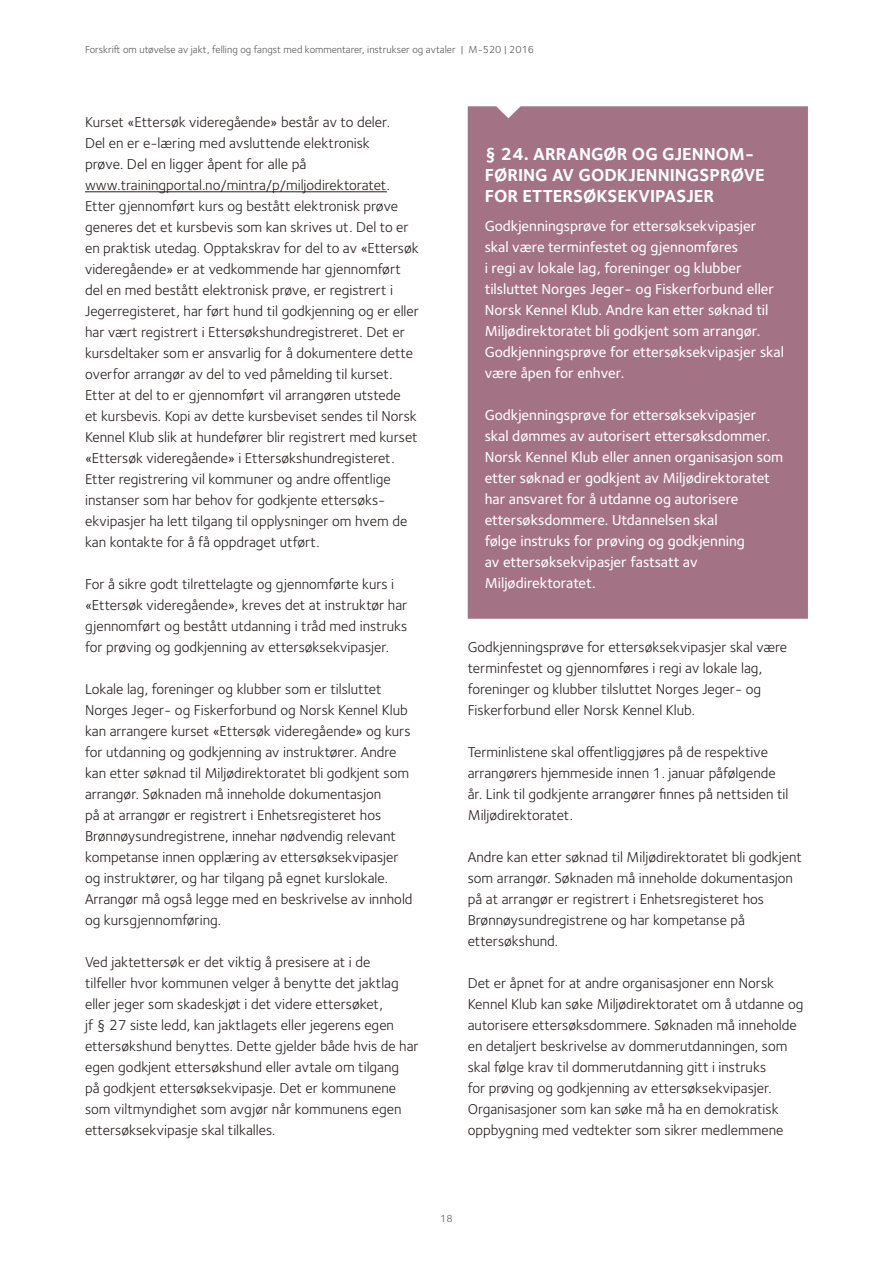
<style>
.page{position:relative;width:893px;height:1263px;background:#fff}
.page>*{position:absolute;margin:0;border:0;box-sizing:border-box;transform-origin:0 0}
.t1{font:700 18px/21px "Foundry Sterling";color:#fff}
.t2{font:500 15px/21px "Foundry Sterling";color:#fff}
.t3{font:14.85px/21px "Foundry Sterling";color:#241f1f}
.t4{font:10.5px "Foundry Sterling";color:#5a5758}
</style>
<div class="page">
<hr style="left:85px;top:191px;width:302px;height:1px;background:#241f1f">
<div style="left:468px;top:106px;width:340px;height:513px;background:#a47285"></div>
<p class="t4" style="left:85px;top:43px;width:451px">Forskrift om utøvelse av jakt, felling og fangst med kommentarer, instrukser og avtaler | M-520 | 2016</p>
<p class="t3" style="left:85px;top:112px;width:335px">Kurset «Ettersøk videregående» består av to deler.<br>Del en er e-læring med avsluttende elektronisk<br>prøve. Del en ligger åpent for alle på www.trainingportal.no/mintra/p/miljodirektoratet.<br>Etter gjennomført kurs og bestått elektronisk prøve generes det et kursbevis som kan skrives ut. Del to er en praktisk utedag. Opptakskrav for del to av «Ettersøk videregående» er at vedkommende har gjennomført del en med bestått elektronisk prøve, er registrert i Jegerregisteret, har ført hund til godkjenning og er eller har vært registrert i Ettersøkshundregistreret. Det er kursdeltaker som er ansvarlig for å dokumentere dette overfor arrangør av del to ved påmelding til kurset.<br>Etter at del to er gjennomført vil arrangøren utstede<br>et kursbevis. Kopi av dette kursbeviset sendes til Norsk Kennel Klub slik at hundefører blir registrert med kurset «Ettersøk videregående» i Ettersøkshundregisteret.<br>Etter registrering vil kommuner og andre offentlige instanser som har behov for godkjente ettersøks&shy;ekvipasjer ha lett tilgang til opplysninger om hvem de kan kontakte for å få oppdraget utført.</p>
<p class="t3" style="left:85px;top:574px;width:324px">For å sikre godt tilrettelagte og gjennomførte kurs i «Ettersøk videregående», kreves det at instruktør har gjennomført og bestått utdanning i tråd med instruks for prøving og godkjenning av ettersøksekvipasjer.</p>
<p class="t3" style="left:85px;top:679px;width:329px">Lokale lag, foreninger og klubber som er tilsluttet Norges Jeger- og Fiskerforbund og Norsk Kennel Klub kan arrangere kurset «Ettersøk videregående» og kurs for utdanning og godkjenning av instruktører. Andre kan etter søknad til Miljødirektoratet bli godkjent som arrangør. Søknaden må inneholde dokumentasjon<br>på at arrangør er registrert i Enhetsregisteret hos Brønnøysundregistrene, innehar nødvendig relevant kompetanse innen opplæring av ettersøksekvipasjer og instruktører, og har tilgang på egnet kurslokale.<br>Arrangør må også legge med en beskrivelse av innhold og kursgjennomføring.</p>
<p class="t3" style="left:85px;top:952px;width:335px">Ved jaktettersøk er det viktig å presisere at i de<br>tilfeller hvor kommunen velger å benytte det jaktlag eller jeger som skadeskjøt i det videre ettersøket,<br>jf § 27 siste ledd, kan jaktlagets eller jegerens egen ettersøkshund benyttes. Dette gjelder både hvis de har egen godkjent ettersøkshund eller avtale om tilgang<br>på godkjent ettersøksekvipasje. Det er kommunene som viltmyndighet som avgjør når kommunens egen ettersøksekvipasje skal tilkalles.</p>
<p class="t1" style="left:485px;top:144px;width:282px">§ 24. ARRANGØR OG GJENNOM-<br>FØRING AV GODKJENNINGSPRØVE<br>FOR ETTERSØKSEKVIPASJER</p>
<p class="t2" style="left:485px;top:216px;width:301px">Godkjenningsprøve for ettersøksekvipasjer skal være terminfestet og gjennomføres<br>i regi av lokale lag, foreninger og klubber tilsluttet Norges Jeger- og Fiskerforbund eller Norsk Kennel Klub. Andre kan etter søknad til Miljødirektoratet bli godkjent som arrangør.<br>Godkjenningsprøve for ettersøksekvipasjer skal være åpen for enhver.</p>
<p class="t2" style="left:485px;top:405px;width:300px">Godkjenningsprøve for ettersøksekvipasjer skal dømmes av autorisert ettersøksdommer.<br>Norsk Kennel Klub eller annen organisasjon som etter søknad er godkjent av Miljødirektoratet har ansvaret for å utdanne og autorisere ettersøksdommere. Utdannelsen skal<br>følge instruks for prøving og godkjenning<br>av ettersøksekvipasjer fastsatt av Miljødirektoratet.</p>
<p class="t3" style="left:468px;top:637px;width:321px">Godkjenningsprøve for ettersøksekvipasjer skal være terminfestet og gjennomføres i regi av lokale lag, foreninger og klubber tilsluttet Norges Jeger- og Fiskerforbund eller Norsk Kennel Klub.</p>
<p class="t3" style="left:468px;top:742px;width:322px">Terminlistene skal offentliggjøres på de respektive arrangørers hjemmeside innen 1. januar påfølgende år. Link til godkjente arrangører finnes på nettsiden til Miljødirektoratet.</p>
<p class="t3" style="left:468px;top:847px;width:336px">Andre kan etter søknad til Miljødirektoratet bli godkjent som arrangør. Søknaden må inneholde dokumentasjon på at arrangør er registrert i Enhetsregisteret hos Brønnøysundregistrene og har kompetanse på ettersøkshund.</p>
<p class="t3" style="left:468px;top:973px;width:337px">Det er åpnet for at andre organisasjoner enn Norsk Kennel Klub kan søke Miljødirektoratet om å utdanne og autorisere ettersøksdommere. Søknaden må inneholde en detaljert beskrivelse av dommerutdanningen, som skal følge krav til dommerutdanning gitt i instruks<br>for prøving og godkjenning av ettersøksekvipasjer.<br>Organisasjoner som kan søke må ha en demokratisk oppbygning med vedtekter som sikrer medlemmene</p>
<p class="t4" style="left:440px;top:1212px;width:14px">18</p>
</div>
